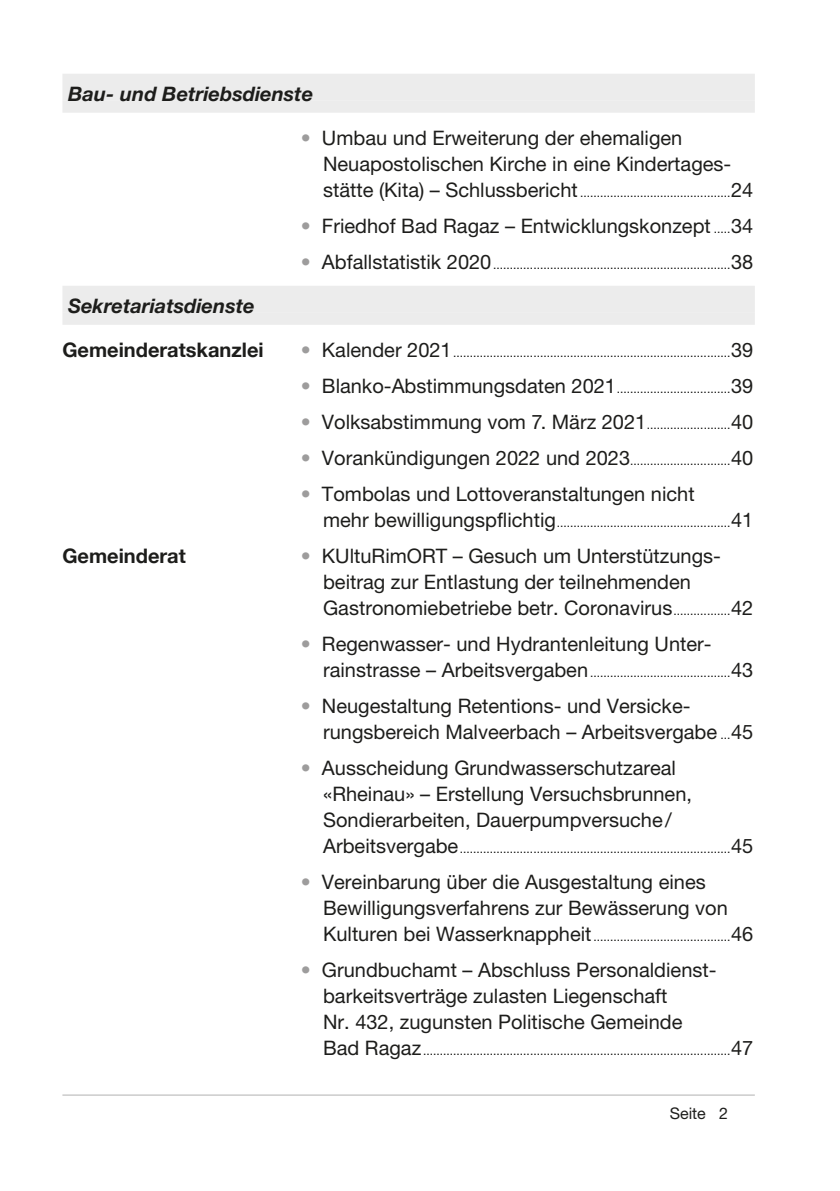
<style>
.page{position:relative;width:840px;height:1191px;background:#fff}
.page>*{position:absolute;margin:0;border:0;box-sizing:border-box;transform-origin:0 0}
.t1{font:20px/26px "Helvetica Neue";color:#1d1d1b}
.t2{font:italic 700 20px "Helvetica Neue";color:#1d1d1b}
.t3{font:700 20px "Helvetica Neue";color:#1d1d1b}
.t4{font:16px "Helvetica Neue";color:#1d1d1b}
.t5{font:12px "Helvetica Neue";color:#1d1d1b}
.s1{color:#9d9c9c}
.s2{font-size:20px}
.s3{font-size:12px}
.s4{font-size:20px;color:#9d9c9c}
</style>
<div class="page">
<hr style="left:62px;top:1094px;width:692px;height:1px;background:#b2b2b2">
<div style="left:62px;top:74px;width:692px;height:27px;background:#ececec"></div>
<div style="left:62px;top:101px;width:692px;height:12px;background:#ececec"></div>
<div style="left:62px;top:286px;width:692px;height:27px;background:#ececec"></div>
<div style="left:62px;top:313px;width:692px;height:12px;background:#ececec"></div>
<h1 class="t2" style="left:68px;top:86px;width:246px">Bau- und Betriebsdienste</h1>
<h1 class="t1" style="left:323px;top:127px;width:409px;text-indent:-22px"><span class="s1">•</span> Umbau und Erweiterung der ehemaligen<br>Neuapostolischen Kirche in eine Kindertages-</h1>
<p class="t5" style="left:323px;top:188px;width:431px"><span class="s2">stätte (Kita) – Schlussbericht</span> .............................................<span class="s2">24</span></p>
<h1 class="t1" style="left:300px;top:215px;width:454px"><span class="s1">•</span> Friedhof Bad Ragaz – Entwicklungskonzept <span class="s3">.....</span>34</h1>
<p class="t5" style="left:300px;top:260px;width:454px"><span class="s4">•</span> <span class="s2">Abfallstatistik 2020</span> .......................................................................<span class="s2">38</span></p>
<h1 class="t2" style="left:68px;top:298px;width:188px">Sekretariatsdienste</h1>
<h1 class="t3" style="left:62px;top:337px;width:203px">Gemeinderatskanzlei</h1>
<p class="t5" style="left:300px;top:348px;width:454px"><span class="s4">•</span> <span class="s2">Kalender 2021</span> ...................................................................................<span class="s2">39</span></p>
<p class="t5" style="left:300px;top:384px;width:454px"><span class="s4">•</span> <span class="s2">Blanko-Abstimmungsdaten 2021</span> ..................................<span class="s2">39</span></p>
<h1 class="t1" style="left:300px;top:411px;width:454px"><span class="s1">•</span> Volksabstimmung vom 7. März 2021 <span class="s3">.........................</span>40</h1>
<p class="t5" style="left:300px;top:456px;width:454px"><span class="s4">•</span> <span class="s2">Vorankündigungen 2022 und 2023</span>..............................<span class="s2">40</span></p>
<h1 class="t1" style="left:300px;top:483px;width:395px"><span class="s1">•</span> Tombolas und Lottoveranstaltungen nicht</h1>
<p class="t5" style="left:323px;top:518px;width:431px"><span class="s2">mehr bewilligungspflichtig</span> ....................................................<span class="s2">41</span></p>
<h1 class="t3" style="left:62px;top:543px;width:125px">Gemeinderat</h1>
<h1 class="t1" style="left:323px;top:545px;width:431px;text-indent:-22px"><span class="s1">•</span> KUltuRimORT – Gesuch um Unterstützungs&shy;beitrag zur Entlastung der teilnehmenden<br>Gastronomiebetriebe betr. Coronavirus <span class="s3">.................</span>42</h1>
<h1 class="t1" style="left:300px;top:633px;width:412px"><span class="s1">•</span> Regenwasser- und Hydrantenleitung Unter-</h1>
<p class="t5" style="left:323px;top:668px;width:431px"><span class="s2">rainstrasse – Arbeitsvergaben</span> ..........................................<span class="s2">43</span></p>
<h1 class="t1" style="left:323px;top:695px;width:431px;text-indent:-22px"><span class="s1">•</span> Neugestaltung Retentions- und Versicke&shy;rungsbereich Malveerbach – Arbeitsvergabe <span class="s3">...</span>45</h1>
<h1 class="t1" style="left:323px;top:757px;width:370px;text-indent:-22px"><span class="s1">•</span> Ausscheidung Grundwasserschutzareal «Rheinau» – Erstellung Versuchsbrunnen,<br>Sondierarbeiten, Dauerpumpversuche/</h1>
<p class="t5" style="left:323px;top:844px;width:431px"><span class="s2">Arbeitsvergabe</span> .................................................................................<span class="s2">45</span></p>
<h1 class="t1" style="left:323px;top:871px;width:406px;text-indent:-22px"><span class="s1">•</span> Vereinbarung über die Ausgestaltung eines<br>Bewilligungsverfahrens zur Bewässerung von</h1>
<p class="t5" style="left:323px;top:932px;width:431px"><span class="s2">Kulturen bei Wasserknappheit</span> .........................................<span class="s2">46</span></p>
<h1 class="t1" style="left:323px;top:959px;width:395px;text-indent:-22px"><span class="s1">•</span> Grundbuchamt – Abschluss Personaldienst&shy;barkeitsverträge zulasten Liegenschaft<br>Nr. 432, zugunsten Politische Gemeinde</h1>
<p class="t5" style="left:323px;top:1046px;width:431px"><span class="s2">Bad Ragaz</span> ............................................................................................<span class="s2">47</span></p>
<h2 class="t4" style="left:669px;top:1107px;width:60px">Seite 2</h2>
</div>
